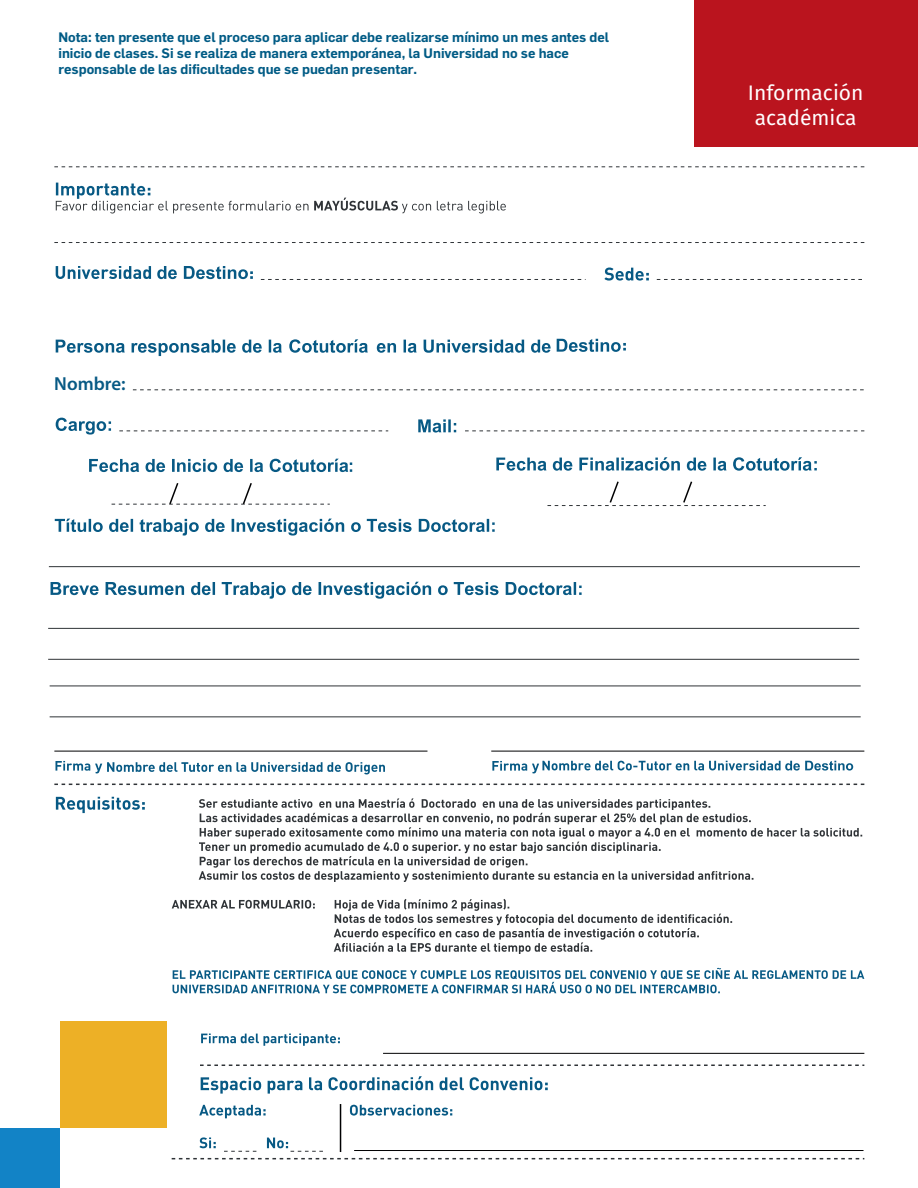
<style>
.page{position:relative;width:918px;height:1188px;background:#fff}
.page>*{position:absolute;margin:0;border:0;box-sizing:border-box;transform-origin:0 0}
.t1{font:21px/25.2px "Fira Sans";color:#fff;text-align:center}
.t2{font:600 18.9px "Myriad Pro";color:#075984}
.t3{font:600 13.5px/16.2px "Flama";color:#005b85}
</style>
<div class="page">
<svg style="left:200px;top:1065px;width:664px;height:1px"></svg>
<svg style="left:172px;top:1158px;width:692px;height:1px"></svg>
<svg style="left:199px;top:798px;width:663px;height:84px"></svg>
<svg style="left:172px;top:900px;width:143px;height:9px"></svg>
<svg style="left:334px;top:899px;width:398px;height:55px"></svg>
<svg style="left:173px;top:968px;width:691px;height:25px"></svg>
<svg style="left:56px;top:797px;width:89px;height:16px"></svg>
<svg style="left:201px;top:1034px;width:139px;height:12px"></svg>
<svg style="left:201px;top:1076px;width:347px;height:18px"></svg>
<hr style="left:383px;top:1053px;width:481px;height:1px;background:#000002">
<svg style="left:199px;top:1105px;width:67px;height:13px"></svg>
<svg style="left:350px;top:1105px;width:102px;height:11px"></svg>
<svg style="left:199px;top:1137px;width:124px;height:15px"></svg>
<hr style="left:340px;top:1104px;width:1px;height:48px;background:#000002">
<hr style="left:354px;top:1150px;width:510px;height:1px;background:#000002">
<div style="left:0;top:1128px;width:59px;height:59px;background:#1283c6"></div>
<div style="left:60px;top:1022px;width:106px;height:106px;background:#edb026"></div>
<svg style="left:54px;top:166px;width:810px;height:1px"></svg>
<svg style="left:54px;top:242px;width:810px;height:1px"></svg>
<svg style="left:261px;top:279px;width:325px;height:1px"></svg>
<svg style="left:657px;top:279px;width:205px;height:1px"></svg>
<svg style="left:56px;top:183px;width:450px;height:31px"></svg>
<div style="left:694px;top:1px;width:224px;height:146px;background:#ba141e"></div>
<svg style="left:56px;top:266px;width:197px;height:13px"></svg>
<svg style="left:604px;top:268px;width:45px;height:13px"></svg>
<svg style="left:56px;top:340px;width:226px;height:16px"></svg>
<svg style="left:289px;top:339px;width:79px;height:14px"></svg>
<svg style="left:377px;top:340px;width:174px;height:13px"></svg>
<svg style="left:557px;top:339px;width:69px;height:13px"></svg>
<svg style="left:418px;top:419px;width:38px;height:14px"></svg>
<svg style="left:465px;top:430px;width:399px;height:1px"></svg>
<svg style="left:56px;top:418px;width:55px;height:17px"></svg>
<svg style="left:119px;top:430px;width:269px;height:1px"></svg>
<svg style="left:133px;top:389px;width:731px;height:1px"></svg>
<svg style="left:89px;top:459px;width:174px;height:13px"></svg>
<svg style="left:270px;top:459px;width:82px;height:13px"></svg>
<svg style="left:496px;top:457px;width:321px;height:14px"></svg>
<svg style="left:112px;top:483px;width:218px;height:22px"></svg>
<svg style="left:547px;top:481px;width:219px;height:25px"></svg>
<svg style="left:55px;top:519px;width:440px;height:17px"></svg>
<hr style="left:49px;top:566px;width:811px;height:1px;background:#2f3337">
<svg style="left:54px;top:784px;width:810px;height:1px"></svg>
<svg style="left:55px;top:761px;width:330px;height:13px"></svg>
<svg style="left:492px;top:761px;width:361px;height:12px"></svg>
<hr style="left:54px;top:751px;width:373px;height:1px;background:#000002">
<hr style="left:491px;top:751px;width:373px;height:1px;background:#000002">
<hr style="left:48px;top:628px;width:811px;height:1px;background:#2f3337">
<svg style="left:51px;top:582px;width:48px;height:13px"></svg>
<svg style="left:106px;top:582px;width:476px;height:17px"></svg>
<hr style="left:48px;top:659px;width:811px;height:1px;background:#2f3337">
<hr style="left:50px;top:686px;width:811px;height:1px;background:#2f3337">
<hr style="left:50px;top:716px;width:811px;height:1px;background:#2f3337">
<p class="t3" style="left:58px;top:28px;width:552px">Nota: ten presente que el proceso para aplicar debe realizarse mínimo un mes antes del inicio de clases. Si se realiza de manera extemporánea, la Universidad no se hace responsable de las dificultades que se puedan presentar.</p>
<h2 class="t2" style="left:54px;top:376px;width:73px">Nombre:</h2>
<h1 class="t1" style="left:748px;top:80px;width:117px">Información académica</h1>
</div>
